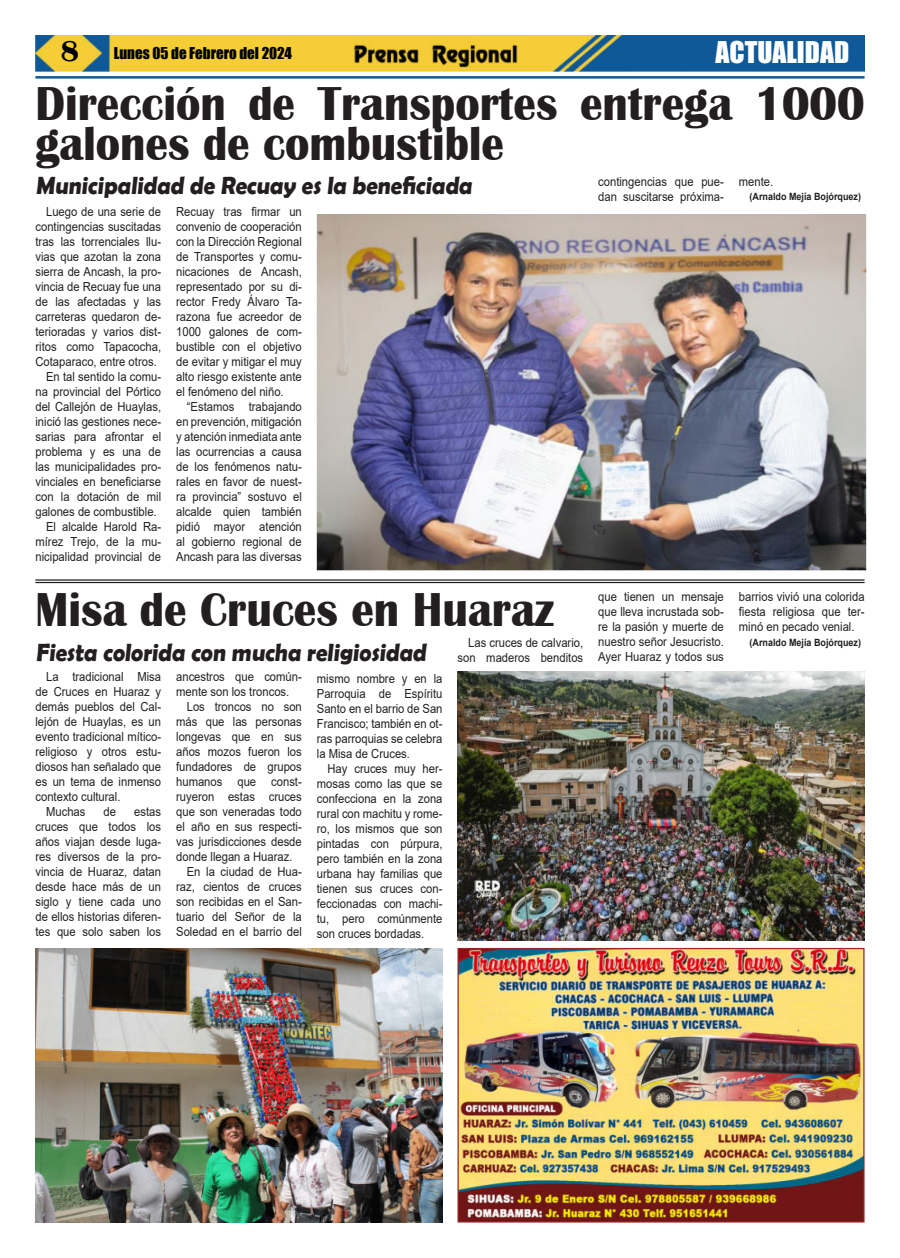
<style>
.page{position:relative;width:900px;height:1258px;background:#fff}
.page>*{position:absolute;margin:0;border:0;box-sizing:border-box;transform-origin:0 0}
.t1{font:700 49px/40px "Britannic";color:#231f20;scale:.92 1}
.t2{font:27.5px "Impact";color:#fff}
.t3{font:700 25px "Berlin Sans FB Demi";color:#231f20;scale:.92 1}
.t4{font:15px "Impact";color:#000}
.t5{font:12.5px/15px "Arial";color:#231f20;text-align:justify;scale:.9 1}
.t6{font:700 10px "Arial";color:#231f20;scale:.9 1}
.s1{font-family:"Britannic";font-weight:700;font-size:30px}
</style>
<div class="page">
<img style="left:35px;top:35px;width:830px;height:36px">
<hr style="left:35px;top:76px;width:830px;height:3px;background:#0f5998">
<img style="left:351px;top:41px;width:169px;height:27px">
<img style="left:459px;top:950px;width:404px;height:270px">
<div style="left:457px;top:948px;width:408px;height:274px;border:1px solid #9b2529"></div>
<hr style="left:35px;top:579px;width:830px;height:2px;background:#231f20">
<hr style="left:35px;top:582px;width:830px;height:1px;background:#231f20">
<img style="left:317px;top:214px;width:549px;height:356px">
<img style="left:36px;top:948px;width:407px;height:274px">
<img style="left:457px;top:671px;width:407px;height:269px">
<p class="t4" style="left:61px;top:45px;width:233px"><span class="s1">8</span> Lunes 05 de Febrero del 2024</p>
<h2 class="t2" style="left:716px;top:37px;width:135px">ACTUALIDAD</h2>
<h1 class="t1" style="left:36px;top:88px;width:903px">Dirección de Transportes entrega 1000 galones de combustible</h1>
<p class="t5" style="left:598px;top:174px;width:141px">contingencias que pue&shy;dan suscitarse próxima-</p>
<p class="t5" style="left:739px;top:174px;width:40px">mente.</p>
<h3 class="t3" style="left:36px;top:171px;width:479px">Municipalidad de Recuay es la beneficiada</h3>
<p class="t6" style="left:750px;top:193px;width:125px">(Arnaldo Mejía Bojórquez)</p>
<p class="t5" style="left:46px;top:204px;width:129px">Luego de una serie de</p>
<p class="t5" style="left:35px;top:219px;width:141px">contingencias suscitadas</p>
<p class="t5" style="left:35px;top:236px;width:141px">tras las torrenciales llu-</p>
<p class="t5" style="left:35px;top:249px;width:141px">vias que azotan la zona</p>
<p class="t5" style="left:35px;top:266px;width:141px">sierra de Ancash, la pro-</p>
<p class="t5" style="left:35px;top:279px;width:141px">vincia de Recuay fue una</p>
<p class="t5" style="left:35px;top:294px;width:141px">de las afectadas y las</p>
<p class="t5" style="left:35px;top:311px;width:141px">carreteras quedaron de-</p>
<p class="t5" style="left:35px;top:324px;width:141px">terioradas y varios dist-</p>
<p class="t5" style="left:35px;top:341px;width:141px">ritos como Tapacocha,</p>
<p class="t5" style="left:35px;top:354px;width:136px">Cotaparaco, entre otros.</p>
<p class="t5" style="left:46px;top:371px;width:129px">En tal sentido la comu-</p>
<p class="t5" style="left:35px;top:384px;width:141px">na provincial del Pórtico</p>
<p class="t5" style="left:35px;top:399px;width:141px">del Callejón de Huaylas,</p>
<p class="t5" style="left:35px;top:414px;width:141px">inició las gestiones nece-</p>
<p class="t5" style="left:35px;top:431px;width:141px">sarias para afrontar el</p>
<p class="t5" style="left:35px;top:444px;width:141px">problema y es una de</p>
<p class="t5" style="left:35px;top:461px;width:141px">las municipalidades pro-</p>
<p class="t5" style="left:35px;top:474px;width:141px">vinciales en beneficiarse</p>
<p class="t5" style="left:35px;top:491px;width:141px">con la dotación de mil</p>
<p class="t5" style="left:35px;top:504px;width:136px">galones de combustible.</p>
<p class="t5" style="left:46px;top:519px;width:129px">El alcalde Harold Ra-</p>
<p class="t5" style="left:35px;top:534px;width:141px">mírez Trejo, de la mu-</p>
<p class="t5" style="left:35px;top:549px;width:141px">nicipalidad provincial de</p>
<p class="t5" style="left:176px;top:204px;width:141px">Recuay tras firmar un convenio de cooperación con la Dirección Regional de Transportes y comu&shy;nicaciones de Ancash, representado por su di&shy;rector Fredy Álvaro Ta&shy;razona fue acreedor de 1000 galones de com&shy;bustible con el objetivo de evitar y mitigar el muy alto riesgo existente ante el fenómeno del niño.</p>
<p class="t5" style="left:176px;top:399px;width:141px;text-indent:11px">“Estamos trabajando en prevención, mitigación y atención inmediata ante las ocurrencias a causa de los fenómenos natu&shy;rales en favor de nuest&shy;ra provincia” sostuvo el alcalde quien también pidió mayor atención al gobierno regional de Ancash para las diversas</p>
<h1 class="t1" style="left:36px;top:593px;width:565px">Misa de Cruces en Huaraz</h1>
<p class="t5" style="left:458px;top:635px;width:141px;text-align:right">Las cruces de calvario, son maderos benditos</p>
<h3 class="t3" style="left:36px;top:641px;width:429px">Fiesta colorida con mucha religiosidad</h3>
<p class="t5" style="left:46px;top:669px;width:129px">La tradicional Misa</p>
<p class="t5" style="left:35px;top:684px;width:141px">de Cruces en Huaraz y</p>
<p class="t5" style="left:35px;top:699px;width:141px">demás pueblos del Cal-</p>
<p class="t5" style="left:35px;top:714px;width:141px">lejón de Huaylas, es un</p>
<p class="t5" style="left:35px;top:729px;width:141px">evento tradicional mítico-</p>
<p class="t5" style="left:35px;top:744px;width:141px">religioso y otros estu-</p>
<p class="t5" style="left:35px;top:760px;width:141px">diosos han señalado que</p>
<p class="t5" style="left:35px;top:775px;width:141px">es un tema de inmenso</p>
<p class="t5" style="left:35px;top:789px;width:96px">contexto cultural.</p>
<p class="t5" style="left:46px;top:804px;width:45px">Muchas</p>
<p class="t5" style="left:104px;top:804px;width:15px">de</p>
<p class="t5" style="left:35px;top:804px;width:141px;text-indent:99px">estas cruces que todos los años viajan desde luga&shy;res diversos de la pro&shy;vincia de Huaraz, datan desde hace más de un siglo y tiene cada uno de ellos historias diferen&shy;tes que solo saben los</p>
<p class="t5" style="left:176px;top:669px;width:141px">ancestros que común&shy;mente son los troncos.</p>
<p class="t5" style="left:187px;top:699px;width:129px">Los troncos no son</p>
<p class="t5" style="left:176px;top:714px;width:141px">más que las personas</p>
<p class="t5" style="left:176px;top:729px;width:141px">longevas que en sus</p>
<p class="t5" style="left:176px;top:745px;width:141px">años mozos fueron los</p>
<p class="t5" style="left:176px;top:759px;width:141px">fundadores de grupos</p>
<p class="t5" style="left:176px;top:775px;width:141px">humanos que const-</p>
<p class="t5" style="left:176px;top:789px;width:141px">ruyeron estas cruces</p>
<p class="t5" style="left:176px;top:804px;width:141px">que son veneradas todo</p>
<p class="t5" style="left:176px;top:820px;width:141px">el año en sus respecti-</p>
<p class="t5" style="left:176px;top:834px;width:141px">vas jurisdicciones desde</p>
<p class="t5" style="left:176px;top:849px;width:131px">donde llegan a Huaraz.</p>
<p class="t5" style="left:187px;top:864px;width:129px">En la ciudad de Hua-</p>
<p class="t5" style="left:176px;top:880px;width:141px">raz, cientos de cruces</p>
<p class="t5" style="left:176px;top:894px;width:141px">son recibidas en el San-</p>
<p class="t5" style="left:176px;top:909px;width:141px">tuario del Señor de la</p>
<p class="t5" style="left:176px;top:924px;width:141px">Soledad en el barrio del</p>
<p class="t5" style="left:317px;top:671px;width:141px">mismo nombre y en la Parroquia de Espíritu Santo en el barrio de San Francisco; también en ot&shy;ras parroquias se celebra la Misa de Cruces.</p>
<p class="t5" style="left:317px;top:761px;width:141px;text-indent:11px">Hay cruces muy her&shy;mosas como las que se confecciona en la zona rural con machitu y rome&shy;ro, los mismos que son pintadas con púrpura, pero también en la zona urbana hay familias que tienen sus cruces con&shy;feccionadas con machi&shy;tu, pero comúnmente son cruces bordadas.</p>
<p class="t5" style="left:598px;top:589px;width:141px">que tienen un mensaje que lleva incrustada sob&shy;re la pasión y muerte de nuestro señor Jesucristo.<br>Ayer Huaraz y todos sus</p>
<p class="t5" style="left:739px;top:589px;width:141px">barrios vivió una colorida fiesta religiosa que ter&shy;minó en pecado venial.</p>
<p class="t6" style="left:750px;top:639px;width:125px">(Arnaldo Mejía Bojórquez)</p>
</div>
